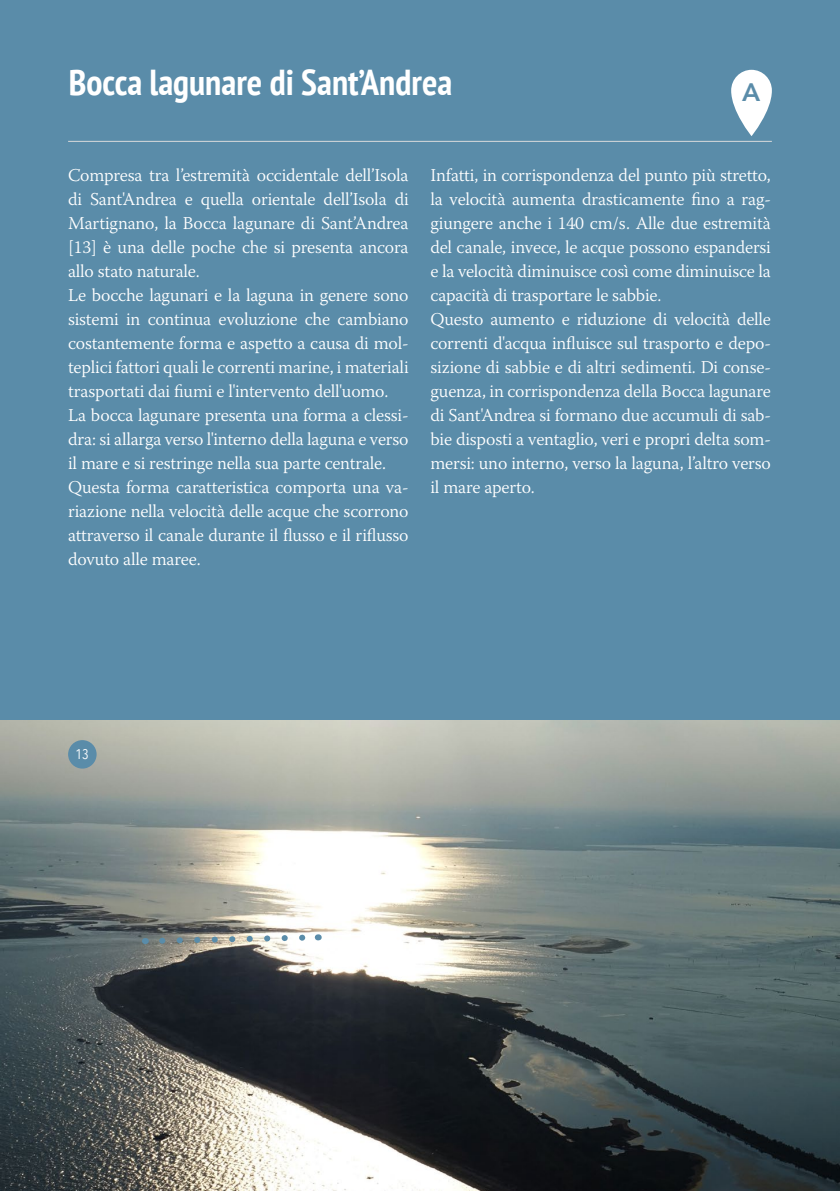
<style>
.page{position:relative;width:840px;height:1191px;background:#fff}
.page>*{position:absolute;margin:0;border:0;box-sizing:border-box;transform-origin:0 0}
.t1{font:700 condensed 36px "PT Sans";color:#fff}
.t2{font:800 25px "Avenir LT Std";color:#5a8ca9}
.t3{font:300 18px/24px "Warnock Pro";letter-spacing:-.01em;color:#fff}
.t4{font:14px "Avenir Next Condensed";color:#fff}
</style>
<div class="page">
<div style="left:0;top:0;width:839px;height:1191px;background:#5a8ca9"></div>
<hr style="left:0;top:0;width:1px;height:502px;background:#5a8ca9">
<hr style="left:68px;top:141px;width:703px;height:1px;background:#d9dadb">
<img style="left:1px;top:720px;width:838px;height:471px">
<div style="left:68px;top:740px;width:29px;height:28px;background:#5a8ca9;border-radius:50%"></div>
<svg style="left:156px;top:931px;width:162px;height:15px"></svg>
<svg style="left:730px;top:70px;width:41px;height:66px"></svg>
<h1 class="t1" style="left:69px;top:58px;width:385px">Bocca lagunare di Sant’Andrea</h1>
<h2 class="t2" style="left:741px;top:77px;width:20px">A</h2>
<p class="t3" style="left:68px;top:163px;width:342px">Compresa tra l’estremità occidentale dell’Isola di Sant'Andrea e quella orientale dell’Isola di Martignano, la Bocca lagunare di Sant’Andrea [13] è una delle poche che si presenta ancora allo stato naturale.<br>Le bocche lagunari e la laguna in genere sono sistemi in continua evoluzione che cambiano costantemente forma e aspetto a causa di mol&shy;teplici fattori quali le correnti marine, i materiali trasportati dai fiumi e l'intervento dell'uomo.<br>La bocca lagunare presenta una forma a clessi&shy;dra: si allarga verso l'interno della laguna e verso il mare e si restringe nella sua parte centrale.<br>Questa forma caratteristica comporta una va&shy;riazione nella velocità delle acque che scorrono attraverso il canale durante il flusso e il riflusso dovuto alle maree.</p>
<p class="t3" style="left:430px;top:163px;width:342px">Infatti, in corrispondenza del punto più stretto, la velocità aumenta drasticamente fino a rag&shy;giungere anche i 140 cm/s. Alle due estremità del canale, invece, le acque possono espandersi e la velocità diminuisce così come diminuisce la capacità di trasportare le sabbie.<br>Questo aumento e riduzione di velocità delle correnti d'acqua influisce sul trasporto e depo&shy;sizione di sabbie e di altri sedimenti. Di conse&shy;guenza, in corrispondenza della Bocca lagunare di Sant'Andrea si formano due accumuli di sab&shy;bie disposti a ventaglio, veri e propri delta som&shy;mersi: uno interno, verso la laguna, l’altro verso il mare aperto.</p>
<p class="t4" style="left:76px;top:746px;width:15px">13</p>
</div>
